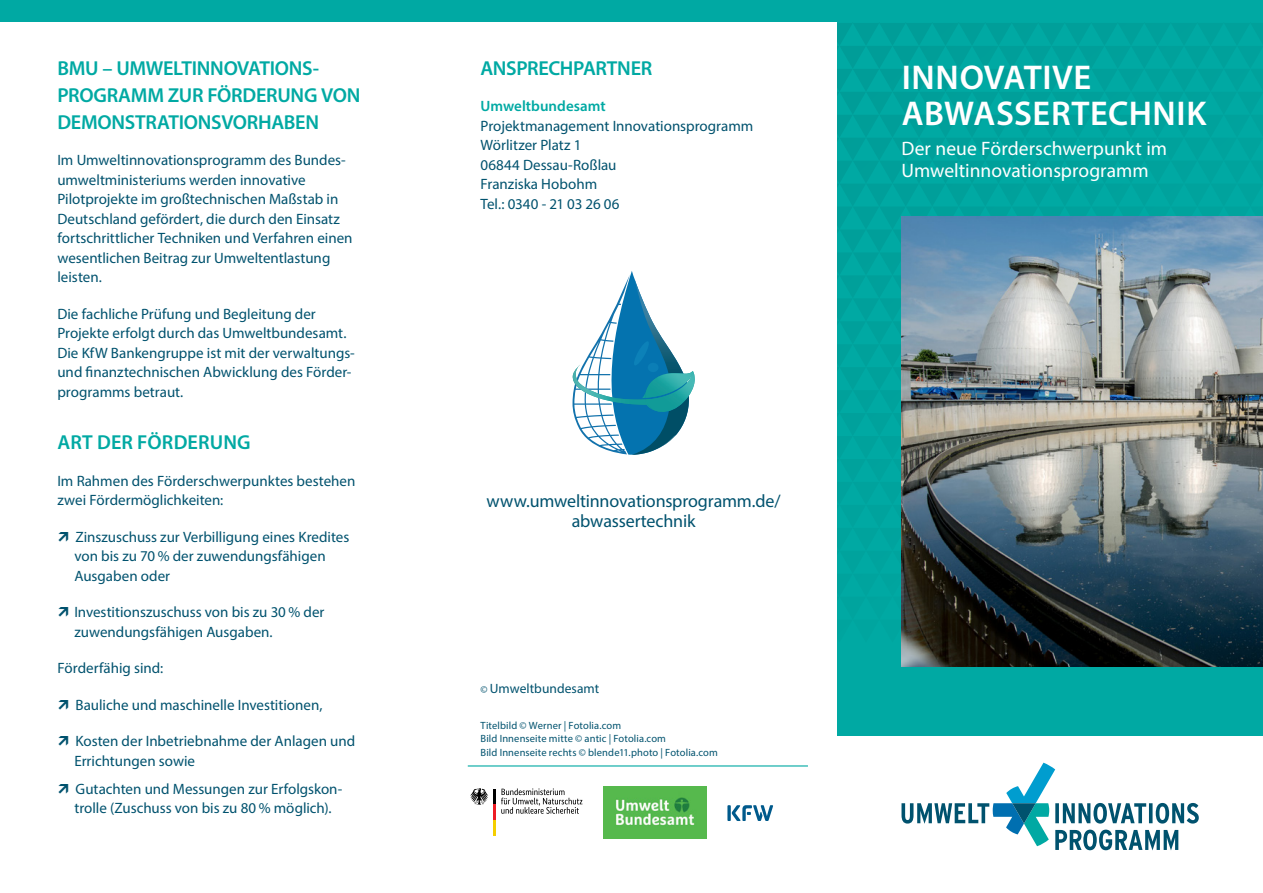
<style>
.page{position:relative;width:1263px;height:893px;background:#fff}
.page>*{position:absolute;margin:0;border:0;box-sizing:border-box;transform-origin:0 0}
.t1{font:600 34.5px/36px "Myriad Pro";letter-spacing:.015em;color:#fff}
.t2{font:600 20.25px/27px "Myriad Pro";letter-spacing:-.015em;color:#00a9a3}
.t3{font:600 20.25px "Myriad Pro";letter-spacing:.005em;color:#00a9a3}
.t4{font:19.5px/22.5px "Myriad Pro";color:#fff}
.t5{font:18px/19.5px "Myriad Pro";letter-spacing:-.01em;color:#00526e;text-align:center}
.t6{font:15px/19.5px "Myriad Pro";color:#00526e}
.t7{font:600 15px "Myriad Pro";color:#00a9a3}
.t8{font:13.5px "Myriad Pro";letter-spacing:.005em;color:#00526e}
.t9{font:10.5px/13.5px "Myriad Pro";letter-spacing:.01em;color:#00526e}
.s1{font-size:10.5px}
</style>
<div class="page">
<div style="left:838px;top:0;width:425px;height:736px;background:#00a9a3"></div>
<svg style="left:838px;top:23px;width:425px;height:194px"></svg>
<hr style="left:468px;top:765px;width:340px;height:1px;background:#00a9a3">
<svg style="left:901px;top:763px;width:298px;height:87px"></svg>
<div style="left:0;top:0;width:1263px;height:21px;background:#00a9a3"></div>
<svg style="left:572px;top:271px;width:116px;height:184px"></svg>
<img style="left:645px;top:371px;width:50px;height:41px">
<svg style="left:727px;top:805px;width:4px;height:16px"></svg>
<svg style="left:732px;top:805px;width:41px;height:16px"></svg>
<img style="left:604px;top:787px;width:102px;height:51px">
<svg style="left:501px;top:788px;width:81px;height:26px"></svg>
<hr style="left:493px;top:789px;width:3px;height:15px;background:#000">
<hr style="left:493px;top:804px;width:3px;height:16px;background:#ed1c24">
<hr style="left:493px;top:820px;width:3px;height:15px;background:#f5ce00">
<svg style="left:470px;top:788px;width:18px;height:17px"></svg>
<img style="left:901px;top:217px;width:362px;height:450px">
<h2 class="t2" style="left:57px;top:54px;width:305px">BMU – UMWELTINNOVATIONS-<br>PROGRAMM ZUR FÖRDERUNG VON<br>DEMONSTRATIONSVORHABEN</h2>
<p class="t6" style="left:57px;top:150px;width:297px">Im Umweltinnovationsprogramm des Bundes&shy;umweltministeriums werden innovative Pilotprojekte im großtechnischen Maßstab in Deutschland gefördert, die durch den Einsatz fortschrittlicher Techniken und Verfahren einen wesentlichen Beitrag zur Umweltentlastung leisten.</p>
<p class="t6" style="left:57px;top:304px;width:299px">Die fachliche Prüfung und Begleitung der Projekte erfolgt durch das Umweltbundesamt.<br>Die KfW Bankengruppe ist mit der verwaltungs&shy;und finanztechnischen Abwicklung des Förder&shy;programms betraut.</p>
<h2 class="t3" style="left:58px;top:430px;width:195px">ART DER FÖRDERUNG</h2>
<p class="t6" style="left:57px;top:471px;width:300px">Im Rahmen des Förderschwerpunktes bestehen zwei Fördermöglichkeiten:</p>
<p class="t6" style="left:74px;top:527px;width:276px">Zinszuschuss zur Verbilligung eines Kredites von bis zu 70 % der zuwendungsfähigen<br>Ausgaben oder</p>
<p class="t6" style="left:74px;top:602px;width:252px">Investitionszuschuss von bis zu 30 % der zuwendungsfähigen Ausgaben.</p>
<p class="t6" style="left:57px;top:658px;width:107px">Förderfähig sind:</p>
<p class="t6" style="left:76px;top:695px;width:248px">Bauliche und maschinelle Investitionen,</p>
<p class="t6" style="left:74px;top:731px;width:282px">Kosten der Inbetriebnahme der Anlagen und<br>Errichtungen sowie</p>
<p class="t6" style="left:74px;top:779px;width:270px">Gutachten und Messungen zur Erfolgskon&shy;trolle (Zuschuss von bis zu 80 % möglich).</p>
<h2 class="t2" style="left:480px;top:54px;width:173px">ANSPRECHPARTNER</h2>
<p class="t7" style="left:480px;top:97px;width:127px">Umweltbundesamt</p>
<p class="t6" style="left:480px;top:116px;width:274px">Projektmanagement Innovationsprogramm<br>Wörlitzer Platz 1<br>06844 Dessau-Roßlau<br>Franziska Hobohm<br>Tel.: 0340 - 21 03 26 06</p>
<p class="t5" style="left:486px;top:491px;width:296px">www.umweltinnovationsprogramm.de/ abwassertechnik</p>
<p class="t8" style="left:480px;top:680px;width:120px"><span class="s1">©</span> Umweltbundesamt</p>
<p class="t9" style="left:480px;top:718px;width:239px">Titelbild © Werner | Fotolia.com<br>Bild Innenseite mitte © antic | Fotolia.com<br>Bild Innenseite rechts © blende11.photo | Fotolia.com</p>
<h1 class="t1" style="left:902px;top:58px;width:306px">INNOVATIVE<br>ABWASSERTECHNIK</h1>
<h3 class="t4" style="left:901px;top:137px;width:267px">Der neue Förderschwerpunkt im<br>Umweltinnovationsprogramm</h3>
</div>
